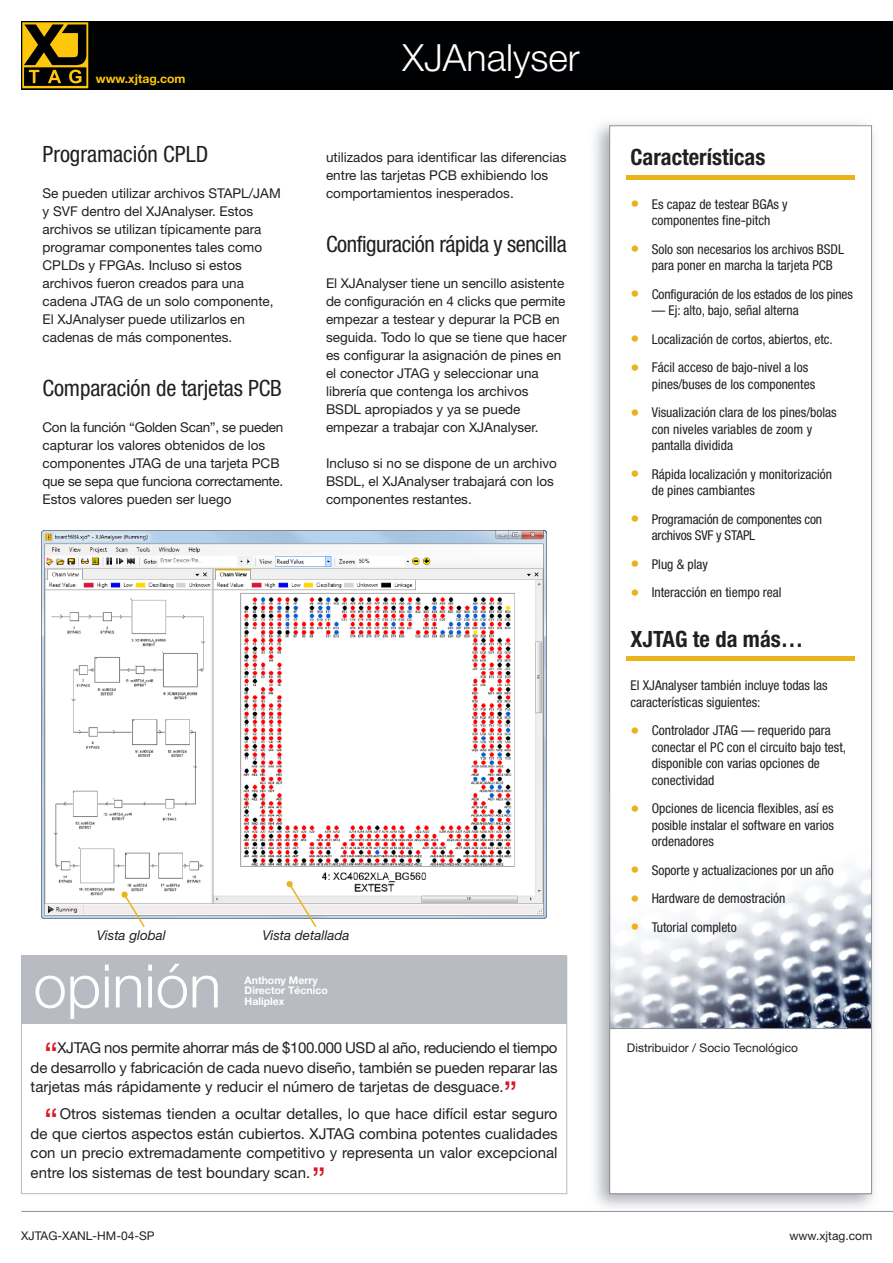
<style>
.page{position:relative;width:893px;height:1263px;background:#fff}
.page>*{position:absolute;margin:0;border:0;box-sizing:border-box;transform-origin:0 0}
.t1{font:300 60px "Helvetica Neue LT";color:#fff}
.t2{font:300 37.5px "Helvetica Neue LT";color:#fff}
.t3{font:condensed 22.5px "Helvetica Neue";letter-spacing:-.005em;color:#231f20}
.t4{font:700 condensed 22.5px "Helvetica Neue";color:#231f20}
.t5{font:15px/19.5px "Helvetica Neue LT";color:#231f20;text-align:justify}
.t6{font:13.5px/18px "Helvetica Neue LT";color:#231f20}
.t7{font:condensed 13.5px/16.5px "Helvetica Neue";color:#231f20}
.t8{font:italic 13.5px "Helvetica Neue LT";color:#231f20}
.t9{font:700 12.15px "Helvetica Neue LT";color:#fec70c}
.t10{font:12px "Helvetica Neue LT";color:#231f20}
.t11{font:700 10.5px/10.5px "Helvetica Neue LT";color:#fff}
.s1{font-size:33px;color:#d5171f}
.s2{font-size:18px;color:#eab21b}
.s3{font-family:"Helvetica Neue LT";font-stretch:normal}
</style>
<div class="page">
<div style="left:21px;top:21px;width:872px;height:68px;background:#000103"></div>
<svg style="left:22px;top:22px;width:66px;height:66px"></svg>
<img style="left:594px;top:122px;width:280px;height:1089px">
<div style="left:610px;top:126px;width:261px;height:1067px;background:#fff"></div>
<img style="left:611px;top:868px;width:259px;height:160px">
<img style="left:42px;top:530px;width:504px;height:388px">
<svg style="left:287px;top:881px;width:31px;height:46px"></svg>
<svg style="left:122px;top:892px;width:24px;height:35px"></svg>
<div style="left:121px;top:891px;width:7px;height:7px;background:#eab21b;border-radius:3px"></div>
<div style="left:609px;top:1028px;width:263px;height:166px;border:1px solid #8f9299"></div>
<div style="left:21px;top:956px;width:546px;height:68px;background:#b8bbc1"></div>
<hr style="left:626px;top:657px;width:229px;height:4px;background:#eab21b">
<hr style="left:626px;top:175px;width:229px;height:4px;background:#eab21b">
<hr style="left:21px;top:1211px;width:872px;height:1px;background:#8f9299">
<p class="t9" style="left:96px;top:72px;width:91px">www.xjtag.com</p>
<h3 class="t3" style="left:43px;top:141px;width:167px">Programación CPLD</h3>
<p class="t6" style="left:43px;top:184px;width:240px">Se pueden utilizar archivos STAPL/JAM y SVF dentro del XJAnalyser. Estos archivos se utilizan típicamente para programar componentes tales como CPLDs y FPGAs. Incluso si estos archivos fueron creados para una cadena JTAG de un solo componente, El XJAnalyser puede utilizarlos en cadenas de más componentes.</p>
<h3 class="t3" style="left:43px;top:375px;width:241px">Comparación de tarjetas PCB</h3>
<p class="t6" style="left:43px;top:418px;width:242px">Con la función “Golden Scan”, se pueden capturar los valores obtenidos de los componentes JTAG de una tarjeta PCB que se sepa que funciona correctamente.<br>Estos valores pueden ser luego</p>
<h2 class="t2" style="left:403px;top:35px;width:179px">XJAnalyser</h2>
<p class="t6" style="left:326px;top:148px;width:242px">utilizados para identificar las diferencias entre las tarjetas PCB exhibiendo los comportamientos inesperados.</p>
<h3 class="t3" style="left:326px;top:231px;width:242px">Configuración rápida y sencilla</h3>
<p class="t6" style="left:326px;top:274px;width:242px">El XJAnalyser tiene un sencillo asistente de configuración en 4 clicks que permite empezar a testear y depurar la PCB en seguida. Todo lo que se tiene que hacer es configurar la asignación de pines en el conector JTAG y seleccionar una librería que contenga los archivos BSDL apropiados y ya se puede empezar a trabajar con XJAnalyser.</p>
<p class="t6" style="left:326px;top:454px;width:232px">Incluso si no se dispone de un archivo<br>BSDL, el XJAnalyser trabajará con los componentes restantes.</p>
<p class="t8" style="left:97px;top:927px;width:71px">Vista global</p>
<p class="t8" style="left:262px;top:927px;width:89px">Vista detallada</p>
<h1 class="t1" style="left:33px;top:949px;width:189px">opinión</h1>
<p class="t11" style="left:245px;top:974px;width:85px">Anthony Merry<br>Director Técnico<br>Haliplex</p>
<p class="t5" style="left:31px;top:1038px;width:528px;text-indent:14px"><span class="s1">“</span>XJTAG nos permite ahorrar más de $100.000 USD al año, reduciendo el tiempo de desarrollo y fabricación de cada nuevo diseño, también se pueden reparar las tarjetas más rápidamente y reducir el número de tarjetas de desguace.<span class="s1">”</span></p>
<p class="t5" style="left:31px;top:1104px;width:528px;text-indent:14px"><span class="s1">“</span>Otros sistemas tienden a ocultar detalles, lo que hace difícil estar seguro de que ciertos aspectos están cubiertos. XJTAG combina potentes cualidades con un precio extremadamente competitivo y representa un valor excepcional entre los sistemas de test boundary scan.<span class="s1">”</span></p>
<h3 class="t4" style="left:630px;top:144px;width:136px">Características</h3>
<p class="t7" style="left:630px;top:196px;width:159px;text-align:center"><span class="s2">•</span> Es capaz de testear BGAs y componentes fine<span class="s3">-</span>pitch</p>
<p class="t7" style="left:652px;top:241px;width:194px;text-indent:-21px"><span class="s2">•</span> Solo son necesarios los archivos BSDL para poner en marcha la tarjeta PCB</p>
<p class="t7" style="left:630px;top:286px;width:224px"><span class="s2">•</span> Configuración de los estados de los pines</p>
<p class="t7" style="left:652px;top:302px;width:149px">— Ej: alto, bajo, señal alterna</p>
<p class="t7" style="left:630px;top:331px;width:204px"><span class="s2">•</span> Localización de cortos, abiertos, etc.</p>
<p class="t7" style="left:652px;top:359px;width:165px;text-indent:-21px"><span class="s2">•</span> Fácil acceso de bajo<span class="s3">-</span>nivel a los pines/buses de los componentes</p>
<p class="t7" style="left:652px;top:404px;width:186px;text-indent:-21px"><span class="s2">•</span> Visualización clara de los pines/bolas con niveles variables de zoom y pantalla dividida</p>
<p class="t7" style="left:652px;top:466px;width:182px;text-indent:-21px"><span class="s2">•</span> Rápida localización y monitorización de pines cambiantes</p>
<p class="t7" style="left:652px;top:511px;width:172px;text-indent:-21px"><span class="s2">•</span> Programación de componentes con archivos SVF y STAPL</p>
<p class="t7" style="left:630px;top:556px;width:79px"><span class="s2">•</span> Plug &amp; play</p>
<p class="t7" style="left:630px;top:584px;width:153px"><span class="s2">•</span> Interacción en tiempo real</p>
<h3 class="t4" style="left:630px;top:625px;width:174px">XJTAG te da más…</h3>
<p class="t7" style="left:630px;top:677px;width:199px">El XJAnalyser también incluye todas las características siguientes:</p>
<p class="t7" style="left:652px;top:722px;width:196px;text-indent:-21px"><span class="s2">•</span> Controlador JTAG — requerido para conectar el PC con el circuito bajo test, disponible con varias opciones de conectividad</p>
<p class="t7" style="left:652px;top:800px;width:184px;text-align:justify;text-indent:-21px"><span class="s2">•</span> Opciones de licencia flexibles, así es posible instalar el software en varios ordenadores</p>
<p class="t7" style="left:630px;top:862px;width:205px"><span class="s2">•</span> Soporte y actualizaciones por un año</p>
<p class="t7" style="left:630px;top:890px;width:156px"><span class="s2">•</span> Hardware de demostración</p>
<p class="t7" style="left:630px;top:919px;width:108px"><span class="s2">•</span> Tutorial completo</p>
<p class="t10" style="left:627px;top:1041px;width:173px">Distribuidor / Socio Tecnológico</p>
<p class="t10" style="left:21px;top:1229px;width:135px">XJTAG-XANL-HM-04-SP</p>
<p class="t10" style="left:789px;top:1229px;width:84px">www.xjtag.com</p>
</div>
